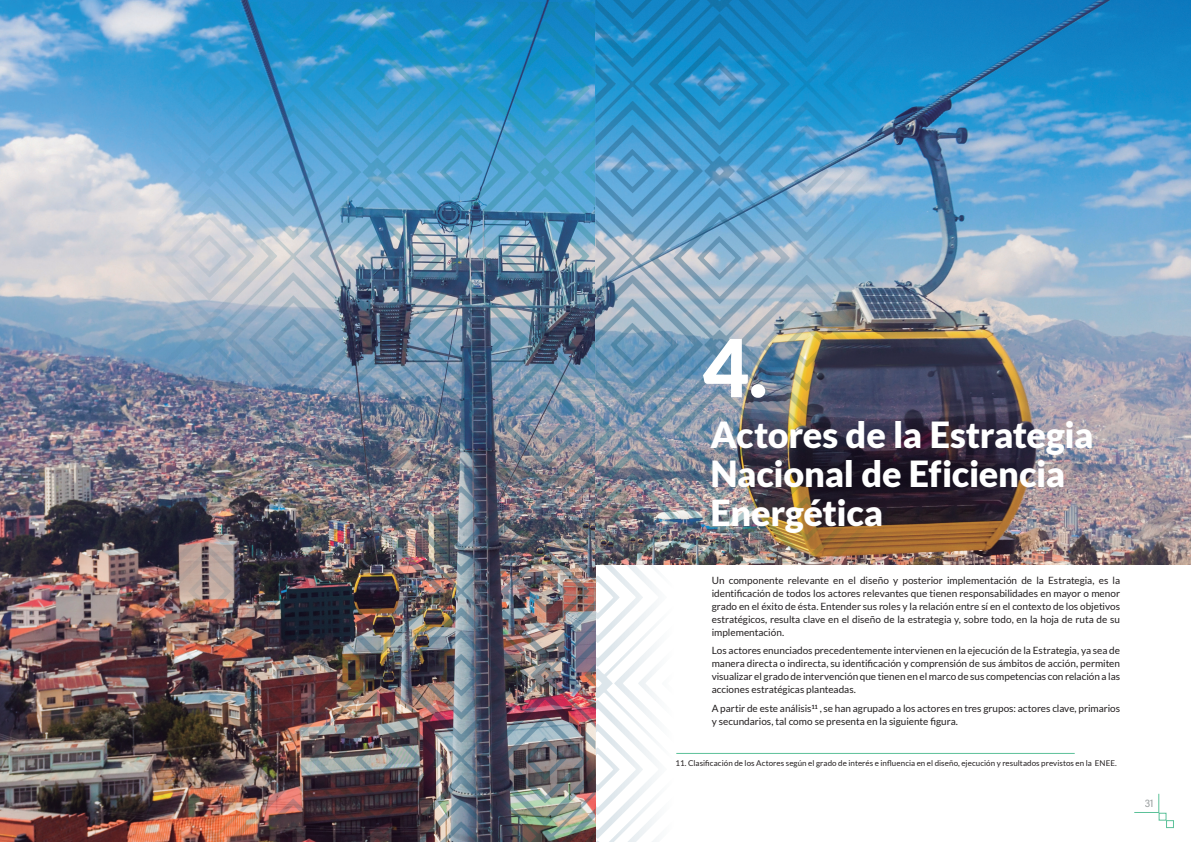
<style>
.page{position:relative;width:1191px;height:842px;background:#fff}
.page>*{position:absolute;margin:0;border:0;box-sizing:border-box;transform-origin:0 0}
.t1{font:900 80px "Lato";color:#fff}
.t2{font:900 36px/39px "Lato";letter-spacing:-.01em;color:#fff}
.t3{font:11px "Acumin Variable Concept";color:#a4a8a9}
.t4{font:10px/13px "Lato";color:#231f20;text-align:justify}
.t5{font:8px "Lato";letter-spacing:.01em;color:#231f20}
</style>
<div class="page">
<div style="left:1158px;top:813px;width:8px;height:8px;border:1px solid #5cc199"></div>
<div style="left:1166px;top:820px;width:8px;height:8px;border:1px solid #5cc199"></div>
<img style="left:0;top:0;width:29px;height:842px">
<img style="left:1159px;top:0;width:32px;height:564px">
<img style="left:29px;top:0;width:1130px;height:842px">
<hr style="left:676px;top:753px;width:398px;height:1px;background:#5cc199">
<h1 class="t1" style="left:703px;top:321px;width:66px">4.</h1>
<h2 class="t2" style="left:710px;top:415px;width:385px">Actores de la Estrategia<br>Nacional de Eficiencia<br>Energética</h2>
<p class="t4" style="left:711px;top:573px;width:410px">Un componente relevante en el diseño y posterior implementación de la Estrategia, es la identificación de todos los actores relevantes que tienen responsabilidades en mayor o menor grado en el éxito de ésta. Entender sus roles y la relación entre sí en el contexto de los objetivos estratégicos, resulta clave en el diseño de la estrategia y, sobre todo, en la hoja de ruta de su implementación.</p>
<p class="t4" style="left:711px;top:644px;width:410px">Los actores enunciados precedentemente intervienen en la ejecución de la Estrategia, ya sea de manera directa o indirecta, su identificación y comprensión de sus ámbitos de acción, permiten visualizar el grado de intervención que tienen en el marco de sus competencias con relación a las acciones estratégicas planteadas.</p>
<p class="t4" style="left:711px;top:702px;width:410px">A partir de este análisis<sup>11</sup> , se han agrupado a los actores en tres grupos: actores clave, primarios y secundarios, tal como se presenta en la siguiente figura.</p>
<p class="t5" style="left:675px;top:759px;width:443px">11. Clasificación de los Actores según el grado de interés e influencia en el diseño, ejecución y resultados previstos en la ENEE.</p>
<p class="t3" style="left:1144px;top:795px;width:10px">31</p>
</div>
